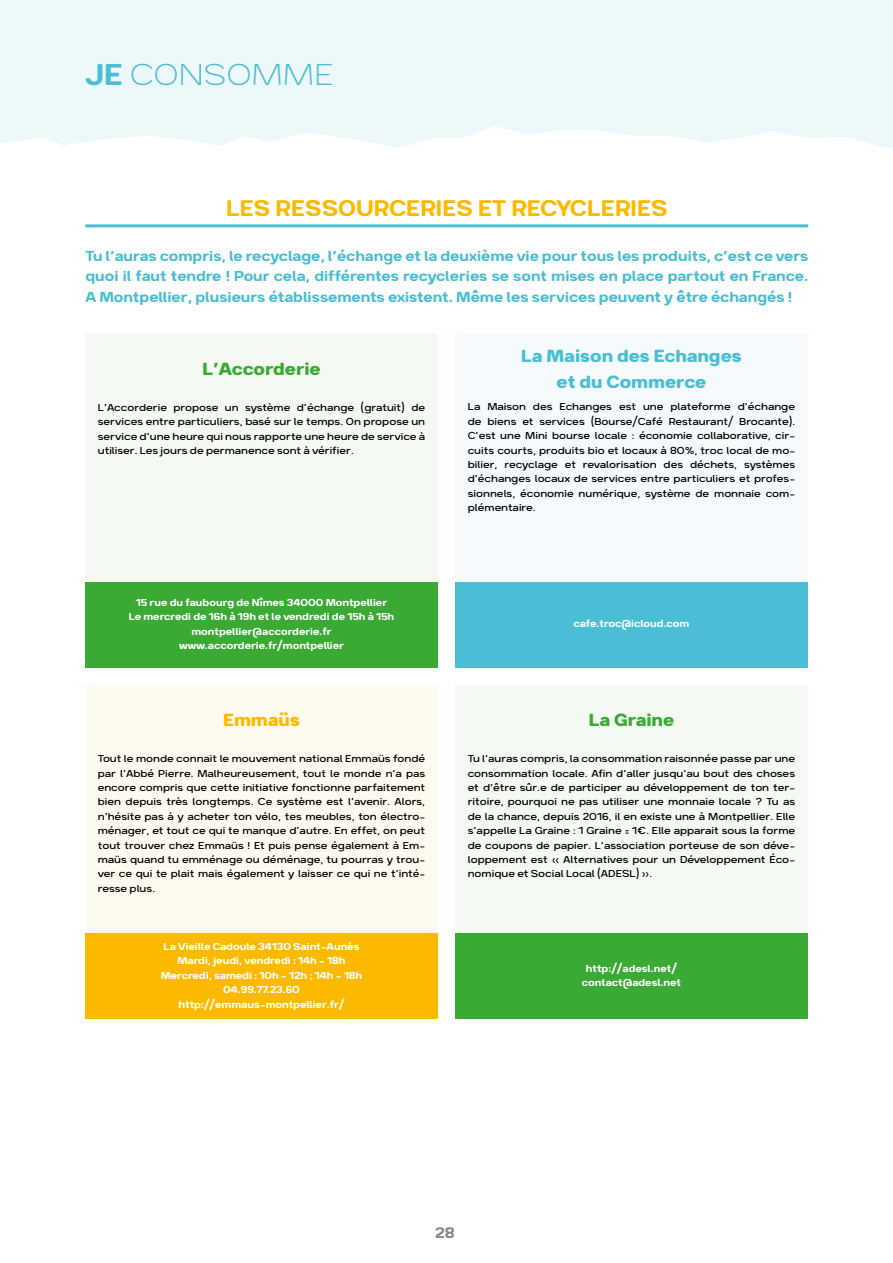
<style>
.page{position:relative;width:893px;height:1263px;background:#fff}
.page>*{position:absolute;margin:0;border:0;box-sizing:border-box;transform-origin:0 0}
.t1{font:100 36px "Breul Grotesk B";color:#4abed4}
.Titre_articles_bleu{font:27px "Breul Grotesk B";color:#fbba00}
.t2{font:700 21px/25.2px "Breul Grotesk B";color:#4abed4;text-align:center}
.t3{font:700 21px "Breul Grotesk B";color:#3aaa35}
.t4{font:700 21px "Breul Grotesk B";color:#fbba00}
.t5{font:18px "Breul Grotesk B";color:#878787}
.t6{font:17.25px/20.7px "Breul Grotesk B";color:#4abed4;text-align:justify}
.t7{font:300 12px/14.4px "Breul Grotesk B";color:#000;text-align:justify}
.t8{font:12px "Breul Grotesk B";color:#fff}
.s1{font-weight:400}
</style>
<div class="page">
<div style="left:0;top:0;width:893px;height:148px;background:#edf8fa"></div>
<hr style="left:85px;top:224px;width:723px;height:3px;background:#4abed4">
<div style="left:85px;top:334px;width:353px;height:328px;background:#f4f9f1"></div>
<div style="left:455px;top:334px;width:353px;height:328px;background:#f5fafc"></div>
<div style="left:85px;top:582px;width:353px;height:85px;background:#3aaa35"></div>
<div style="left:455px;top:582px;width:353px;height:85px;background:#4abed4"></div>
<div style="left:85px;top:685px;width:353px;height:328px;background:#fffaef"></div>
<div style="left:85px;top:933px;width:353px;height:86px;background:#fbba00"></div>
<div style="left:455px;top:685px;width:353px;height:328px;background:#f4f9f1"></div>
<div style="left:455px;top:933px;width:353px;height:86px;background:#3aaa35"></div>
<p class="t1" style="left:85px;top:54px;width:250px"><span class="s1">JE</span> CONSOMME</p>
<p class="Titre_articles_bleu" style="left:226px;top:191px;width:443px">LES RESSOURCERIES ET RECYCLERIES</p>
<p class="t6" style="left:85px;top:244px;width:724px">Tu l’auras compris, le recyclage, l’échange et la deuxième vie pour tous les produits, c’est ce vers quoi il faut tendre ! Pour cela, différentes recycleries se sont mises en place partout en France.<br>A Montpellier, plusieurs établissements existent. Même les services peuvent y être échangés !</p>
<p class="t3" style="left:202px;top:355px;width:120px">L’Accorderie</p>
<p class="t7" style="left:98px;top:400px;width:329px">L’Accorderie propose un système d’échange (gratuit) de services entre particuliers, basé sur le temps. On propose un service d’une heure qui nous rapporte une heure de service à utiliser. Les jours de permanence sont à vérifier.</p>
<p class="t8" style="left:136px;top:594px;width:253px">15 rue du faubourg de Nîmes 34000 Montpellier</p>
<p class="t8" style="left:129px;top:609px;width:267px">Le mercredi de 16h à 19h et le vendredi de 15h à 15h</p>
<p class="t8" style="left:191px;top:623px;width:142px">montpellier@accorderie.fr</p>
<p class="t8" style="left:179px;top:638px;width:166px">www.accorderie.fr/montpellier</p>
<p class="t4" style="left:223px;top:707px;width:78px">Emmaüs</p>
<p class="t7" style="left:98px;top:751px;width:329px">Tout le monde connait le mouvement national Emmaüs fondé par l’Abbé Pierre. Malheureusement, tout le monde n’a pas encore compris que cette initiative fonctionne parfaitement bien depuis très longtemps. Ce système est l’avenir. Alors, n’hésite pas à y acheter ton vélo, tes meubles, ton électro&shy;ménager, et tout ce qui te manque d’autre. En effet, on peut tout trouver chez Emmaüs ! Et puis pense également à Em&shy;maüs quand tu emménage ou déménage, tu pourras y trou&shy;ver ce qui te plait mais également y laisser ce qui ne t’inté&shy;resse plus.</p>
<p class="t8" style="left:164px;top:939px;width:197px">La Vieille Cadoule 34130 Saint-Aunès</p>
<p class="t8" style="left:177px;top:953px;width:170px">Mardi, jeudi, vendredi : 14h - 18h</p>
<p class="t8" style="left:161px;top:967px;width:203px">Mercredi, samedi : 10h - 12h ; 14h - 18h</p>
<p class="t8" style="left:223px;top:982px;width:78px">04.99.77.23.60</p>
<p class="t8" style="left:179px;top:996px;width:167px">http://emmaus-montpellier.fr/</p>
<p class="t2" style="left:521px;top:343px;width:222px">La Maison des Echanges et du Commerce</p>
<p class="t7" style="left:468px;top:399px;width:329px">La Maison des Echanges est une plateforme d’échange de biens et services (Bourse/Café Restaurant/ Brocante).<br>C’est une Mini bourse locale : économie collaborative, cir&shy;cuits courts, produits bio et locaux à 80%, troc local de mo&shy;bilier, recyclage et revalorisation des déchets, systèmes d’échanges locaux de services entre particuliers et profes&shy;sionnels, économie numérique, système de monnaie com&shy;plémentaire.</p>
<p class="t8" style="left:573px;top:616px;width:117px">cafe.troc@icloud.com</p>
<p class="t3" style="left:589px;top:707px;width:87px">La Graine</p>
<p class="t7" style="left:468px;top:751px;width:329px">Tu l’auras compris, la consommation raisonnée passe par une consommation locale. Afin d’aller jusqu’au bout des choses et d’être sûr.e de participer au développement de ton ter&shy;ritoire, pourquoi ne pas utiliser une monnaie locale ? Tu as de la chance, depuis 2016, il en existe une à Montpellier. Elle s’appelle La Graine : 1 Graine = 1€. Elle apparait sous la forme de coupons de papier. L’association porteuse de son déve&shy;loppement est « Alternatives pour un Développement Éco&shy;nomique et Social Local (ADESL) ».</p>
<p class="t8" style="left:586px;top:960px;width:93px">http://adesl.net/</p>
<p class="t8" style="left:582px;top:975px;width:101px">contact@adesl.net</p>
<h3 class="t5" style="left:435px;top:1221px;width:21px">28</h3>
</div>
